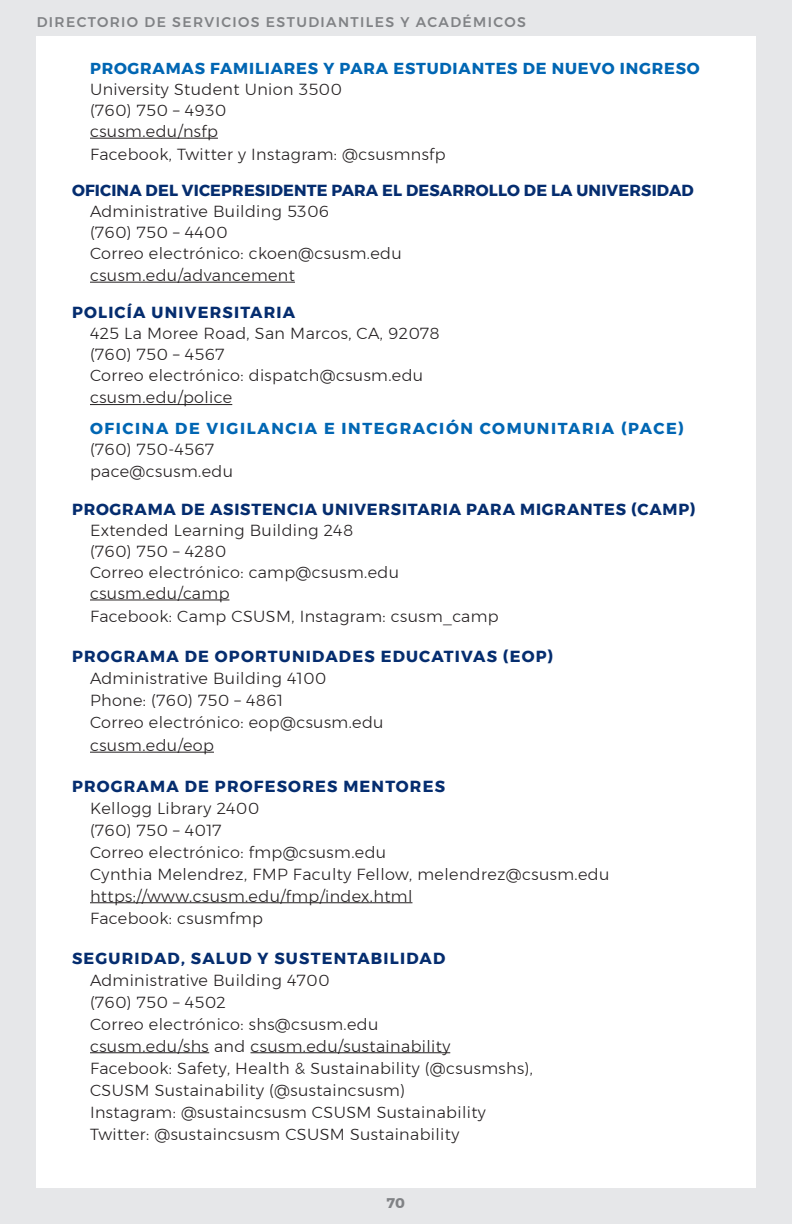
<style>
.page{position:relative;width:792px;height:1224px;background:#e6e7e9}
.page>*{position:absolute;margin:0;border:0;box-sizing:border-box;transform-origin:0 0}
.Info{font:300 16px/22px "Montserrat";letter-spacing:.025em;color:#231f20}
.t1{font:700 16px "Montserrat";letter-spacing:.075em;color:#052d6f}
.t2{font:700 16px "Montserrat";letter-spacing:.01em;color:#052d6f}
.t3{font:700 16px "Montserrat";letter-spacing:.055em;color:#052d6f}
.Subheader{font:700 15.8px "Montserrat";letter-spacing:.05em;color:#0166b3}
.Subheader-2{font:700 15.8px "Montserrat";letter-spacing:.1em;color:#0166b3}
.Pg_Header_Identity_S{font:500 14px "Montserrat";letter-spacing:.1em;color:#808285}
.t4{font:700 14px "Montserrat";color:#808285}
</style>
<div class="page">
<div style="left:36px;top:36px;width:720px;height:1152px;background:#fff"></div>
<hr style="left:90px;top:138px;width:128px;height:1px;background:#231f20">
<hr style="left:90px;top:282px;width:205px;height:1px;background:#231f20">
<hr style="left:90px;top:404px;width:142px;height:1px;background:#231f20">
<hr style="left:90px;top:600px;width:139px;height:1px;background:#231f20">
<hr style="left:90px;top:752px;width:124px;height:1px;background:#231f20">
<hr style="left:90px;top:902px;width:322px;height:1px;background:#231f20">
<hr style="left:90px;top:1052px;width:119px;height:1px;background:#231f20">
<hr style="left:251px;top:1052px;width:199px;height:1px;background:#231f20">
<p class="Pg_Header_Identity_S" style="left:37px;top:12px;width:491px">DIRECTORIO DE SERVICIOS ESTUDIANTILES Y ACADÉMICOS</p>
<p class="Subheader" style="left:90px;top:56px;width:611px">PROGRAMAS FAMILIARES Y PARA ESTUDIANTES DE NUEVO INGRESO</p>
<p class="Info" style="left:90px;top:78px;width:253px">University Student Union 3500</p>
<p class="Info" style="left:90px;top:99px;width:138px">(760) 750 – 4930</p>
<p class="Info" style="left:90px;top:120px;width:129px">csusm.edu/nsfp</p>
<p class="Info" style="left:90px;top:143px;width:357px">Facebook, Twitter y Instagram: @csusmnsfp</p>
<p class="t2" style="left:72px;top:177px;width:623px">OFICINA DEL VICEPRESIDENTE PARA EL DESARROLLO DE LA UNIVERSIDAD</p>
<p class="Info" style="left:90px;top:200px;width:241px">Administrative Building 5306</p>
<p class="Info" style="left:90px;top:221px;width:139px">(760) 750 – 4400</p>
<p class="Info" style="left:90px;top:242px;width:313px">Correo electrónico: ckoen@csusm.edu</p>
<p class="Info" style="left:90px;top:264px;width:206px">csusm.edu/advancement</p>
<p class="t1" style="left:72px;top:300px;width:225px">POLICÍA UNIVERSITARIA</p>
<p class="Info" style="left:90px;top:322px;width:351px">425 La Moree Road, San Marcos, CA, 92078</p>
<p class="Info" style="left:90px;top:343px;width:136px">(760) 750 – 4567</p>
<p class="Info" style="left:90px;top:364px;width:335px">Correo electrónico: dispatch@csusm.edu</p>
<p class="Info" style="left:90px;top:386px;width:144px">csusm.edu/police</p>
<p class="Subheader-2" style="left:90px;top:416px;width:596px">OFICINA DE VIGILANCIA E INTEGRACIÓN COMUNITARIA (PACE)</p>
<p class="Info" style="left:90px;top:438px;width:126px">(760) 750-4567</p>
<p class="Info" style="left:90px;top:460px;width:145px">pace@csusm.edu</p>
<p class="t3" style="left:72px;top:496px;width:625px">PROGRAMA DE ASISTENCIA UNIVERSITARIA PARA MIGRANTES (CAMP)</p>
<p class="Info" style="left:90px;top:519px;width:265px">Extended Learning Building 248</p>
<p class="Info" style="left:90px;top:540px;width:138px">(760) 750 – 4280</p>
<p class="Info" style="left:90px;top:561px;width:311px">Correo electrónico: camp@csusm.edu</p>
<p class="Info" style="left:90px;top:582px;width:141px">csusm.edu/camp</p>
<p class="Info" style="left:90px;top:605px;width:410px">Facebook: Camp CSUSM, Instagram: csusm_camp</p>
<p class="t1" style="left:72px;top:644px;width:483px">PROGRAMA DE OPORTUNIDADES EDUCATIVAS (EOP)</p>
<p class="Info" style="left:90px;top:667px;width:238px">Administrative Building 4100</p>
<p class="Info" style="left:90px;top:689px;width:194px">Phone: (760) 750 – 4861</p>
<p class="Info" style="left:90px;top:711px;width:295px">Correo electrónico: eop@csusm.edu</p>
<p class="Info" style="left:90px;top:734px;width:125px">csusm.edu/eop</p>
<p class="t1" style="left:72px;top:773px;width:375px">PROGRAMA DE PROFESORES MENTORES</p>
<p class="Info" style="left:90px;top:797px;width:171px">Kellogg Library 2400</p>
<p class="Info" style="left:90px;top:819px;width:133px">(760) 750 – 4017</p>
<p class="Info" style="left:90px;top:841px;width:298px">Correo electrónico: fmp@csusm.edu</p>
<p class="Info" style="left:90px;top:863px;width:521px">Cynthia Melendrez, FMP Faculty Fellow, melendrez@csusm.edu</p>
<p class="Info" style="left:90px;top:885px;width:324px">https://www.csusm.edu/fmp/index.html</p>
<p class="Info" style="left:90px;top:907px;width:175px">Facebook: csusmfmp</p>
<p class="t1" style="left:72px;top:945px;width:375px">SEGURIDAD, SALUD Y SUSTENTABILIDAD</p>
<p class="Info" style="left:90px;top:969px;width:241px">Administrative Building 4700</p>
<p class="Info" style="left:90px;top:991px;width:137px">(760) 750 – 4502</p>
<p class="Info" style="left:90px;top:1013px;width:290px">Correo electrónico: shs@csusm.edu</p>
<p class="Info" style="left:90px;top:1035px;width:362px">csusm.edu/shs and csusm.edu/sustainability</p>
<p class="Info" style="left:90px;top:1057px;width:444px">Facebook: Safety, Health &amp; Sustainability (@csusmshs), CSUSM Sustainability (@sustaincsusm)<br>Instagram: @sustaincsusm CSUSM Sustainability Twitter: @sustaincsusm CSUSM Sustainability</p>
<p class="t4" style="left:387px;top:1192px;width:20px">70</p>
</div>
